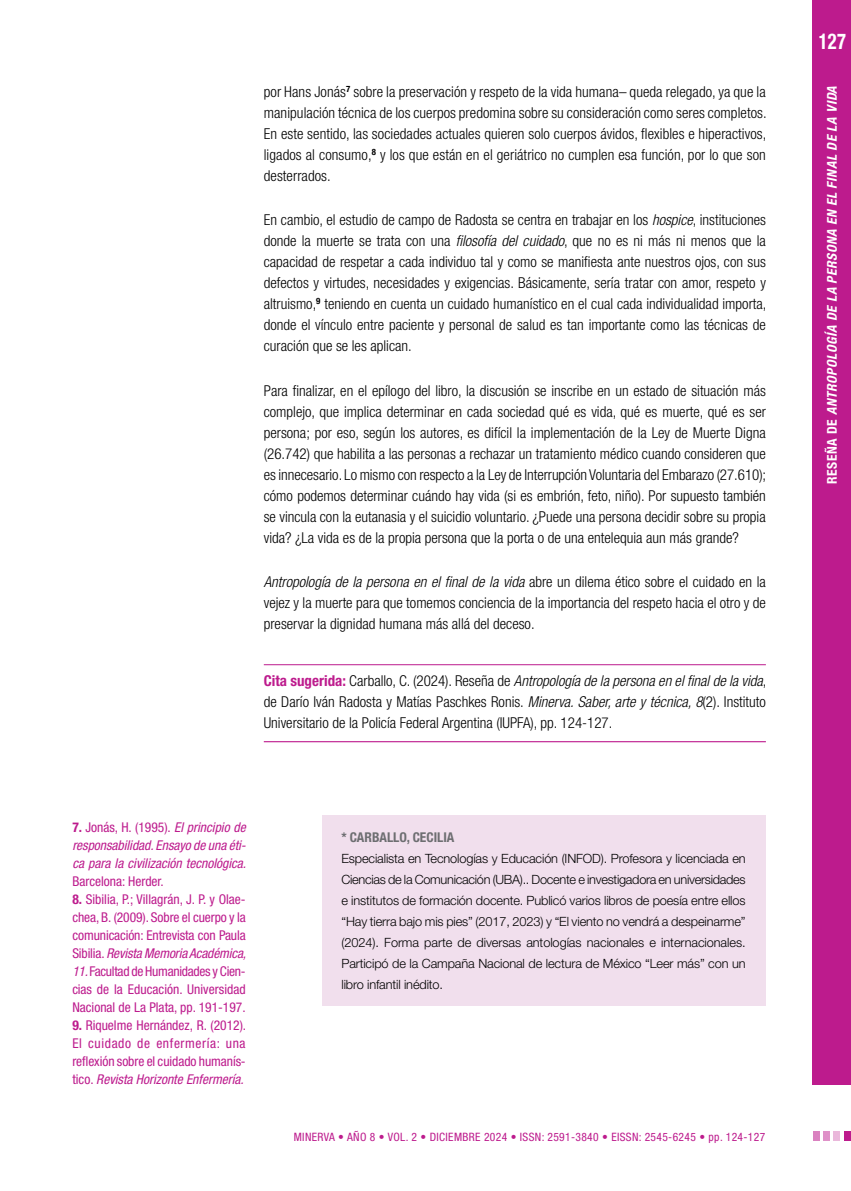
<style>
.page{position:relative;width:851px;height:1191px;background:#fff}
.page>*{position:absolute;margin:0;border:0;box-sizing:border-box;transform-origin:0 0}
.t1{font:700 condensed 21.75px "Helvetica Neue LT Std";color:#fff;scale:.85 1}
._00-TEXTO_GENERAL{font:300 condensed 15px/21px "Helvetica Neue LT Std";color:#000;text-align:justify}
._00-cita_sugerida{font:300 condensed 15px/21px "Helvetica Neue LT Std";color:#000;text-align:justify}
._00-NOTA_MARGEN{font:condensed 13.5px/18px "Helvetica Neue LT Std";letter-spacing:-.005em;color:#bd1b8d;text-align:justify}
._00-NOTA_MARGEN-2{font:italic condensed 13.5px/18px "Helvetica Neue LT Std";color:#bd1b8d;text-align:justify}
.t2{font:italic 700 condensed 13.5px "Helvetica Neue LT Std";letter-spacing:.03em;color:#fff}
.TITULO_CH{font:700 condensed 13.5px "Helvetica Neue LT Std";color:#6d6e71}
.CVOK{font:300 12.75px/21px "Helvetica Neue LT Std";letter-spacing:-.01em;color:#000;text-align:justify}
.t3{font:condensed 11.55px "Helvetica Neue LT Std";letter-spacing:.03em;color:#bd1b8d}
.s1{font-style:italic}
.s2{font-weight:700;color:#bd1b8d}
.s3{font-weight:700;font-style:normal}
.s4{font-style:normal}
.s5{font-weight:700}
</style>
<div class="page">
<div style="left:812px;top:0;width:38px;height:1084px;background:#bd1b8d"></div>
<div style="left:822px;top:1131px;width:7px;height:10px;background:#df91c8"></div>
<div style="left:833px;top:1131px;width:7px;height:10px;background:#eab8db"></div>
<div style="left:844px;top:1131px;width:6px;height:10px;background:#bd1b8d"></div>
<div style="left:812px;top:1131px;width:7px;height:10px;background:#da81c0"></div>
<hr style="left:264px;top:664px;width:501px;height:1px;background:#bd1b8d">
<hr style="left:264px;top:741px;width:501px;height:1px;background:#bd1b8d">
<div style="left:322px;top:816px;width:443px;height:190px;background:#f1dfed"></div>
<p class="_00-TEXTO_GENERAL" style="left:264px;top:81px;width:504px">por Hans Jonás<sup>7</sup> sobre la preservación y respeto de la vida humana– queda relegado, ya que la manipulación técnica de los cuerpos predomina sobre su consideración como seres completos.<br>En este sentido, las sociedades actuales quieren solo cuerpos ávidos, flexibles e hiperactivos, ligados al consumo,<sup>8</sup> y los que están en el geriátrico no cumplen esa función, por lo que son desterrados.</p>
<p class="_00-TEXTO_GENERAL" style="left:264px;top:209px;width:504px">En cambio, el estudio de campo de Radosta se centra en trabajar en los <span class="s1">hospice</span>, instituciones donde la muerte se trata con una <span class="s1">filosofía del cuidado</span>, que no es ni más ni menos que la capacidad de respetar a cada individuo tal y como se manifiesta ante nuestros ojos, con sus defectos y virtudes, necesidades y exigencias. Básicamente, sería tratar con amor, respeto y altruismo,<sup>9</sup> teniendo en cuenta un cuidado humanístico en el cual cada individualidad importa, donde el vínculo entre paciente y personal de salud es tan importante como las técnicas de curación que se les aplican.</p>
<p class="_00-TEXTO_GENERAL" style="left:264px;top:380px;width:504px">Para finalizar, en el epílogo del libro, la discusión se inscribe en un estado de situación más complejo, que implica determinar en cada sociedad qué es vida, qué es muerte, qué es ser persona; por eso, según los autores, es difícil la implementación de la Ley de Muerte Digna (26.742) que habilita a las personas a rechazar un tratamiento médico cuando consideren que es innecesario. Lo mismo con respecto a la Ley de Interrupción Voluntaria del Embarazo (27.610); cómo podemos determinar cuándo hay vida (si es embrión, feto, niño). Por supuesto también se vincula con la eutanasia y el suicidio voluntario. ¿Puede una persona decidir sobre su propia vida? ¿La vida es de la propia persona que la porta o de una entelequia aun más grande?</p>
<p class="_00-TEXTO_GENERAL" style="left:264px;top:571px;width:503px"><span class="s1">Antropología de la persona en el final de la vida</span> abre un dilema ético sobre el cuidado en la vejez y la muerte para que tomemos conciencia de la importancia del respeto hacia el otro y de preservar la dignidad humana más allá del deceso.</p>
<p class="_00-cita_sugerida" style="left:264px;top:670px;width:504px"><span class="s2">Cita sugerida:</span> Carballo, C. (2024). Reseña de <span class="s1">Antropología de la persona en el final de la vida</span>, de Darío Iván Radosta y Matías Paschkes Ronis. <span class="s1">Minerva. Saber, arte y técnica, 8</span>(2). Instituto Universitario de la Policía Federal Argentina (IUPFA), pp. 124-127.</p>
<p class="_00-NOTA_MARGEN-2" style="left:72px;top:818px;width:175px"><span class="s3">7.</span> <span class="s4">Jonás, H. (1995).</span> El principio de responsabilidad. Ensayo de una éti&shy;ca para la civilización tecnológica.<br><span class="s4">Barcelona: Herder.</span></p>
<p class="_00-NOTA_MARGEN" style="left:72px;top:889px;width:175px"><span class="s5">8.</span> Sibilia, P.; Villagrán, J. P. y Olae&shy;chea, B. (2009). Sobre el cuerpo y la comunicación: Entrevista con Paula Sibilia. <span class="s1">Revista Memoria Académica,</span></p>
<p class="_00-NOTA_MARGEN" style="left:72px;top:961px;width:175px"><span class="s1">11.</span> Facultad de Humanidades y Cien&shy;cias de la Educación. Universidad Nacional de La Plata, pp. 191-197.</p>
<p class="_00-NOTA_MARGEN" style="left:72px;top:1015px;width:175px"><span class="s5">9.</span> Riquelme Hernández, R. (2012).<br>El cuidado de enfermería: una reflexión sobre el cuidado humanís&shy;tico. <span class="s1">Revista Horizonte Enfermería.</span></p>
<p class="TITULO_CH" style="left:341px;top:829px;width:114px">* CARBALLO, CECILIA</p>
<p class="CVOK" style="left:341px;top:848px;width:405px">Especialista en Tecnologías y Educación (INFOD). Profesora y licenciada en Ciencias de la Comunicación (UBA).. Docente e investigadora en universidades e institutos de formación docente. Publicó varios libros de poesía entre ellos “Hay tierra bajo mis pies” (2017, 2023) y “El viento no vendrá a despeinarme” (2024). Forma parte de diversas antologías nacionales e internacionales.<br>Participó de la Campaña Nacional de lectura de México “Leer más” con un libro infantil inédito.</p>
<p class="t3" style="left:294px;top:1130px;width:473px">MINERVA • AÑO 8 • VOL. 2 • DICIEMBRE 2024 • ISSN: 2591-3840 • EISSN: 2545-6245 • pp. 124-127</p>
<h1 class="t1" style="left:818px;top:28px;width:34px">127</h1>
<p class="t2" style="left:823px;top:484px;width:399px;rotate:-90deg"><span class="s4">RESEÑA DE</span> ANTROPOLOGÍA DE LA PERSONA EN EL FINAL DE LA VIDA</p>
</div>
